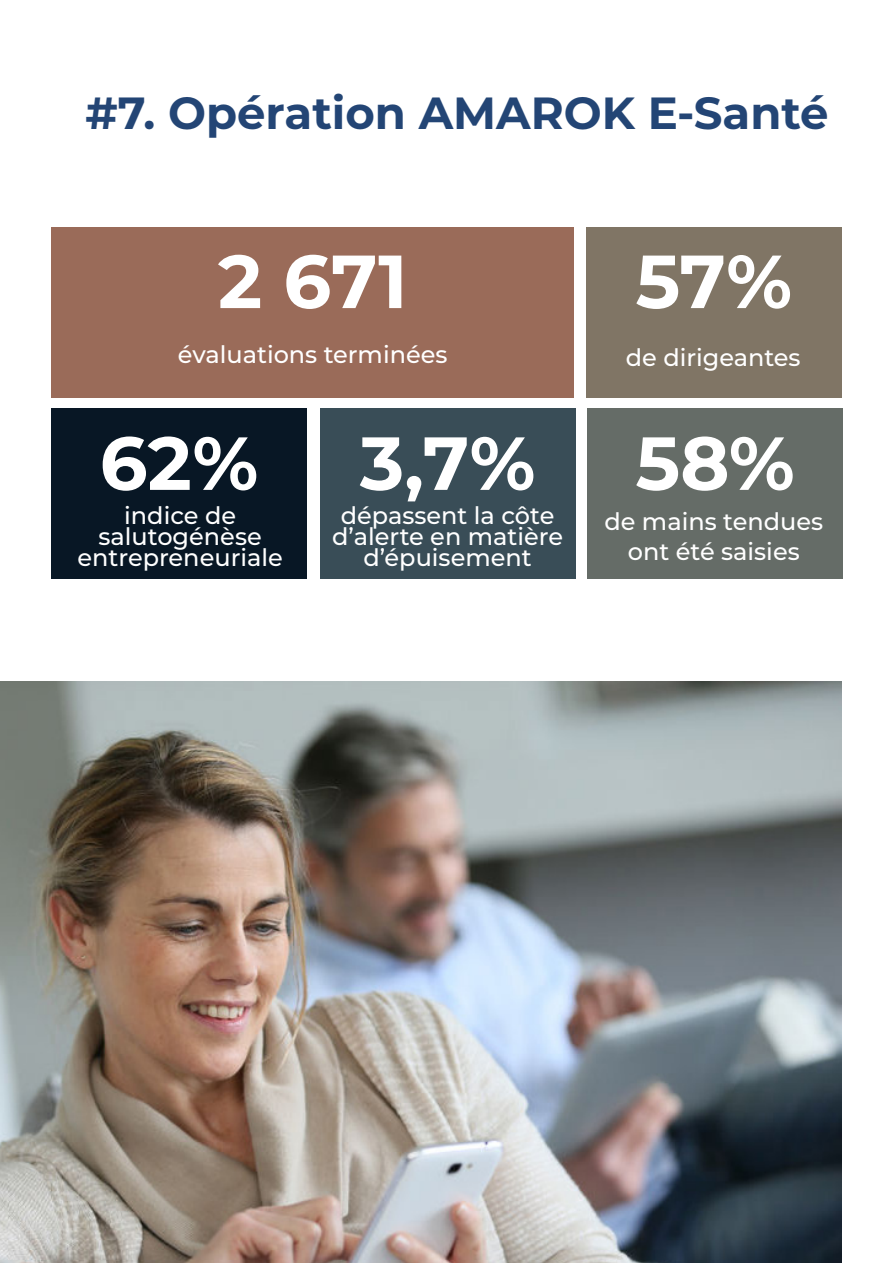
<style>
.page{position:relative;width:893px;height:1263px;background:#fff}
.page>*{position:absolute;margin:0;border:0;box-sizing:border-box;transform-origin:0 0}
.t1{font:700 75px "Montserrat";color:#fff}
.t2{font:700 45px "Montserrat";color:#234575}
.t3{font:500 24px/21px "Montserrat";color:#fff;text-align:center}
</style>
<div class="page">
<img style="left:0;top:682px;width:841px;height:581px">
<div style="left:51px;top:227px;width:523px;height:170px;background:#9a6b59"></div>
<div style="left:586px;top:227px;width:255px;height:170px;background:#807565"></div>
<div style="left:51px;top:409px;width:256px;height:170px;background:#081725"></div>
<div style="left:587px;top:409px;width:256px;height:170px;background:#656c67"></div>
<div style="left:320px;top:409px;width:255px;height:170px;background:#394d57"></div>
<p class="t2" style="left:85px;top:80px;width:745px">#7. Opération AMAROK E-Santé</p>
<p class="t1" style="left:218px;top:227px;width:191px">2 671</p>
<p class="t3" style="left:178px;top:343px;width:271px">évaluations terminées</p>
<p class="t1" style="left:636px;top:227px;width:158px">57%</p>
<p class="t3" style="left:626px;top:346px;width:176px">de dirigeantes</p>
<p class="t1" style="left:100px;top:409px;width:160px">62%</p>
<p class="t1" style="left:360px;top:409px;width:177px">3,7%</p>
<p class="t1" style="left:635px;top:409px;width:161px">58%</p>
<p class="t3" style="left:77px;top:504px;width:207px">indice de salutogénèse entrepreneuriale</p>
<p class="t3" style="left:604px;top:505px;width:220px;line-height:30px">de mains tendues ont été saisies</p>
<p class="t3" style="left:332px;top:504px;width:232px">dépassent la côte d’alerte en matière d’épuisement</p>
</div>
